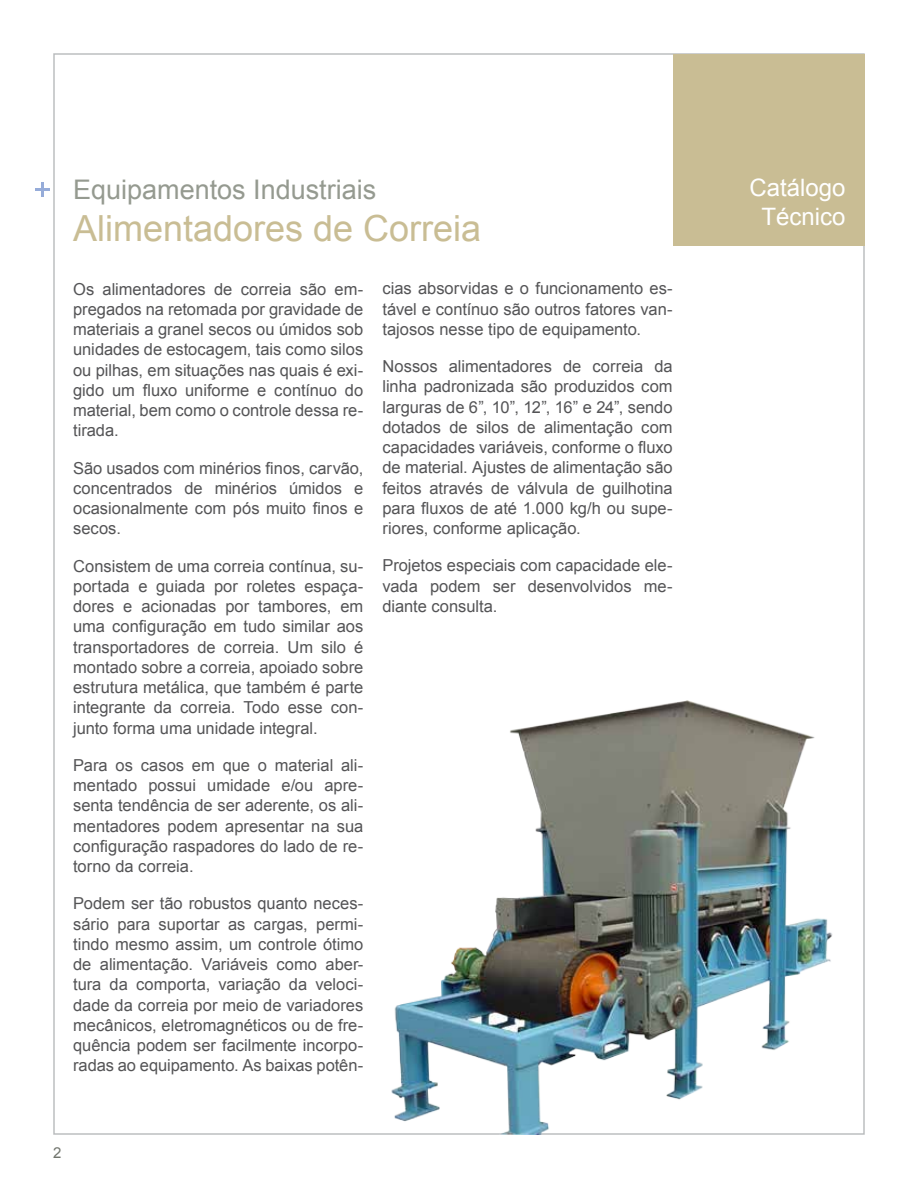
<style>
.page{position:relative;width:918px;height:1188px;background:#fff}
.page>*{position:absolute;margin:0;border:0;box-sizing:border-box;transform-origin:0 0}
.t1{font:36px "Arial";color:#c9bd94}
.t2{font:27px "Arial";color:#959a90}
.t3{font:24px/28.8px "Arial";color:#fff;text-align:center}
.t4{font:16.5px/20.2px "Arial";color:#545456;text-align:justify}
.t5{font:15px "Arial";color:#71756d}
</style>
<div class="page">
<hr style="left:41px;top:182px;width:3px;height:15px;background:#96acd9">
<hr style="left:35px;top:188px;width:15px;height:3px;background:#96acd9">
<div style="left:673px;top:54px;width:192px;height:191px;background:#c9bd94"></div>
<img style="left:349px;top:701px;width:516px;height:434px">
<h2 class="t2" style="left:73px;top:172px;width:305px">Equipamentos Industriais</h2>
<h1 class="t1" style="left:73px;top:205px;width:410px">Alimentadores de Correia</h1>
<p class="t4" style="left:73px;top:279px;width:292px">Os alimentadores de correia são em&shy;pregados na retomada por gravidade de materiais a granel secos ou úmidos sob unidades de estocagem, tais como silos ou pilhas, em situações nas quais é exi&shy;gido um fluxo uniforme e contínuo do material, bem como o controle dessa re&shy;tirada.</p>
<p class="t4" style="left:73px;top:458px;width:292px">São usados com minérios finos, carvão, concentrados de minérios úmidos e ocasionalmente com pós muito finos e secos.</p>
<p class="t4" style="left:73px;top:556px;width:292px">Consistem de uma correia contínua, su&shy;portada e guiada por roletes espaça&shy;dores e acionadas por tambores, em uma configuração em tudo similar aos transportadores de correia. Um silo é montado sobre a correia, apoiado sobre estrutura metálica, que também é parte integrante da correia. Todo esse con&shy;junto forma uma unidade integral.</p>
<p class="t4" style="left:73px;top:755px;width:292px">Para os casos em que o material ali&shy;mentado possui umidade e/ou apre&shy;senta tendência de ser aderente, os ali&shy;mentadores podem apresentar na sua configuração raspadores do lado de re&shy;torno da correia.</p>
<p class="t4" style="left:73px;top:894px;width:292px">Podem ser tão robustos quanto neces&shy;sário para suportar as cargas, permi&shy;tindo mesmo assim, um controle ótimo de alimentação. Variáveis como aber&shy;tura da comporta, variação da veloci&shy;dade da correia por meio de variadores mecânicos, eletromagnéticos ou de fre&shy;quência podem ser facilmente incorpo&shy;radas ao equipamento. As baixas potên-</p>
<p class="t4" style="left:382px;top:279px;width:292px">cias absorvidas e o funcionamento es&shy;tável e contínuo são outros fatores van&shy;tajosos nesse tipo de equipamento.</p>
<p class="t4" style="left:382px;top:356px;width:292px">Nossos alimentadores de correia da linha padronizada são produzidos com larguras de 6”, 10”, 12”, 16” e 24”, sendo dotados de silos de alimentação com capacidades variáveis, conforme o fluxo de material. Ajustes de alimentação são feitos através de válvula de guilhotina para fluxos de até 1.000 kg/h ou supe&shy;riores, conforme aplicação.</p>
<p class="t4" style="left:382px;top:556px;width:292px">Projetos especiais com capacidade ele&shy;vada podem ser desenvolvidos me&shy;diante consulta.</p>
<p class="t5" style="left:53px;top:1143px;width:10px">2</p>
<h3 class="t3" style="left:750px;top:173px;width:98px">Catálogo<br>Técnico</h3>
</div>
